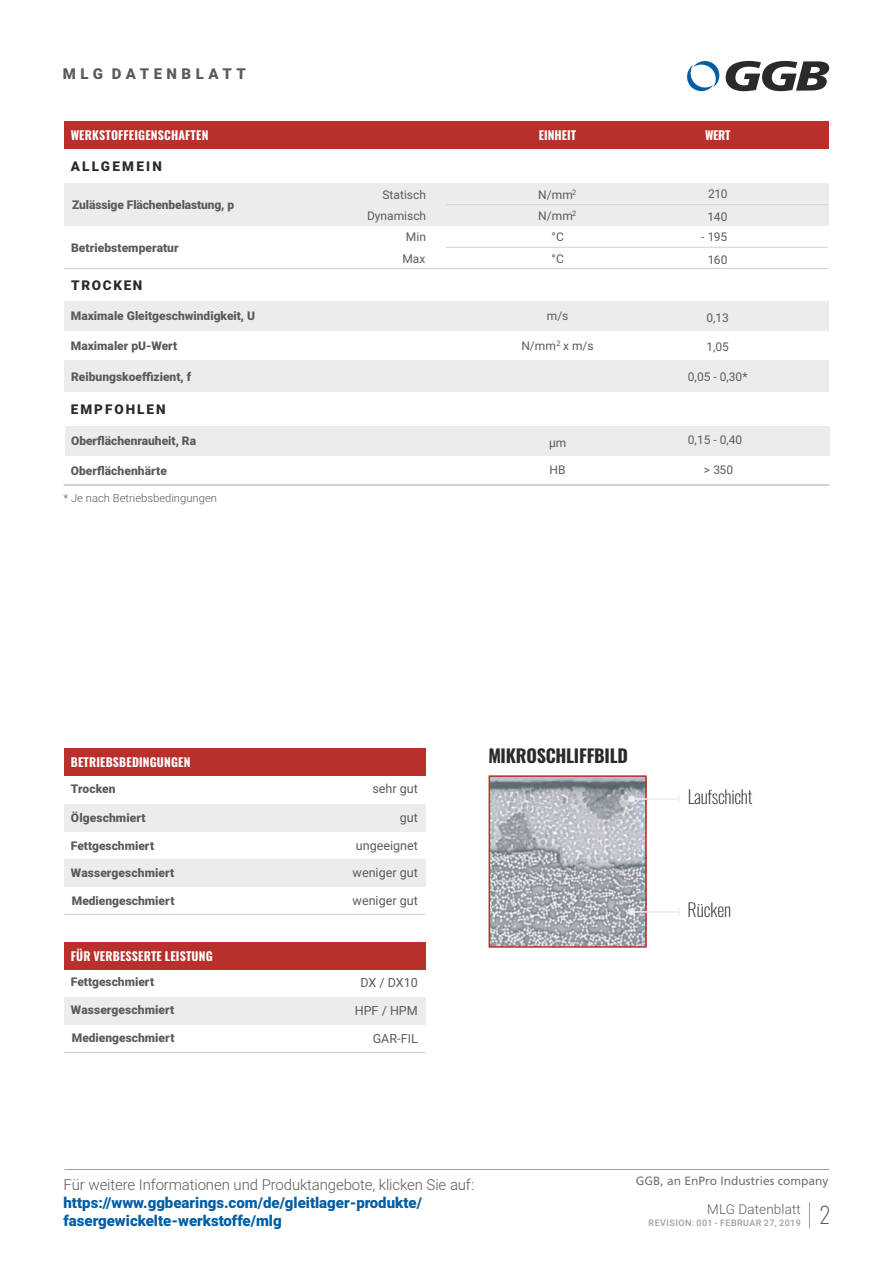
<style>
.page{position:relative;width:893px;height:1263px;background:#fff}
.page>*{position:absolute;margin:0;border:0;box-sizing:border-box;transform-origin:0 0}
.t1{font:200 22.5px "Oswald";color:#5b5b5b}
.t2{font:200 18px "Oswald";letter-spacing:-.015em;color:#2b2a29}
.t3{font:700 18px "Oswald";letter-spacing:-.015em;color:#2b2a29}
.t4{font:900 15px/18px "Roboto";color:#005da4}
.t5{font:300 15px "Roboto";letter-spacing:-.01em;color:#5b5b5b}
.t6{font:900 15px "Roboto";letter-spacing:.3em;color:#5b5b5b}
.t7{font:300 13.5px "Roboto";letter-spacing:.01em;color:#5b5b5b}
.t8{font:900 13.5px "Roboto";letter-spacing:.17em;color:#2b2a29}
.t9{font:900 13.5px "Roboto";letter-spacing:.15em;color:#2b2a29}
.t10{font:900 13.5px "Roboto";letter-spacing:.125em;color:#2b2a29}
.t11{font:12.6px/27.6px "Roboto";color:#5b5b5b}
.t12{font:900 12px "Roboto";color:#5b5b5b}
.t13{font:12px/21.8px "Roboto";color:#5b5b5b}
.t14{font:700 12px "Oswald";letter-spacing:.015em;color:#fefefe}
.t15{font:12px "Frutiger";color:#727271}
.t16{font:300 11.25px "Roboto";color:#5b5b5b}
.t17{font:500 9px "Roboto";letter-spacing:.05em;color:#9d9e9e}
.t18{font:7.5px "Roboto";color:#5b5b5b}
</style>
<div class="page">
<div style="left:65px;top:426px;width:764px;height:30px;background:#ebecec"></div>
<hr style="left:65px;top:1169px;width:764px;height:1px;background:#9d9e9e">
<svg style="left:687px;top:60px;width:142px;height:32px"></svg>
<div style="left:64px;top:121px;width:764px;height:28px;background:#b92f2c"></div>
<svg style="left:809px;top:1202px;width:1px;height:26px"></svg>
<div style="left:64px;top:859px;width:362px;height:28px;background:#ebecec"></div>
<div style="left:64px;top:804px;width:362px;height:27px;background:#ebecec"></div>
<div style="left:64px;top:360px;width:764px;height:32px;background:#ebecec"></div>
<div style="left:64px;top:301px;width:764px;height:30px;background:#ebecec"></div>
<div style="left:64px;top:183px;width:764px;height:43px;background:#ebecec"></div>
<div style="left:64px;top:748px;width:362px;height:28px;background:#b92f2c"></div>
<hr style="left:446px;top:204px;width:382px;height:1px;background:#cfd0d0">
<hr style="left:64px;top:484px;width:765px;height:2px;background:#cfd0d0">
<hr style="left:64px;top:914px;width:362px;height:1px;background:#cfd0d0">
<hr style="left:446px;top:247px;width:382px;height:1px;background:#cfd0d0">
<hr style="left:64px;top:268px;width:764px;height:1px;background:#cfd0d0">
<img style="left:492px;top:778px;width:152px;height:167px">
<div style="left:489px;top:775px;width:158px;height:173px;border:2px solid #b92f2c"></div>
<hr style="left:632px;top:911px;width:47px;height:2px;background:#ebecec">
<div style="left:628px;top:909px;width:7px;height:6px;background:#ebecec;border:1px solid #ebecec;border-radius:50%"></div>
<hr style="left:632px;top:798px;width:47px;height:2px;background:#ebecec">
<div style="left:628px;top:796px;width:7px;height:6px;background:#ebecec;border:1px solid #ebecec;border-radius:50%"></div>
<div style="left:64px;top:997px;width:362px;height:28px;background:#ebecec"></div>
<div style="left:64px;top:942px;width:362px;height:27px;background:#b92f2c"></div>
<hr style="left:64px;top:1052px;width:362px;height:1px;background:#cfd0d0">
<p class="t6" style="left:63px;top:68px;width:184px">MLG DATENBLATT</p>
<p class="t14" style="left:71px;top:127px;width:139px">WERKSTOFFEIGENSCHAFTEN</p>
<p class="t14" style="left:539px;top:127px;width:39px">EINHEIT</p>
<p class="t14" style="left:705px;top:127px;width:27px">WERT</p>
<p class="t8" style="left:71px;top:161px;width:93px">ALLGEMEIN</p>
<p class="t12" style="left:72px;top:200px;width:163px">Zulässige Flächenbelastung, p</p>
<p class="t12" style="left:71px;top:243px;width:109px">Betriebstemperatur</p>
<p class="t13" style="left:382px;top:185px;width:45px">Statisch</p>
<p class="t13" style="left:538px;top:185px;width:36px">N/mm</p>
<p class="t18" style="left:572px;top:190px;width:6px">2</p>
<p class="t13" style="left:367px;top:206px;width:61px">Dynamisch</p>
<p class="t13" style="left:538px;top:206px;width:36px">N/mm</p>
<p class="t18" style="left:572px;top:211px;width:6px">2</p>
<p class="t13" style="left:402px;top:227px;width:25px">Min<br>Max</p>
<p class="t13" style="left:551px;top:227px;width:14px">°C</p>
<p class="t13" style="left:551px;top:249px;width:14px">°C</p>
<p class="t10" style="left:71px;top:280px;width:73px">TROCKEN</p>
<p class="t12" style="left:71px;top:311px;width:186px">Maximale Gleitgeschwindigkeit, U</p>
<p class="t13" style="left:547px;top:306px;width:23px">m/s</p>
<p class="t12" style="left:71px;top:341px;width:108px">Maximaler pU-Wert</p>
<p class="t13" style="left:521px;top:336px;width:74px">N/mm<sup>2</sup> x m/s</p>
<p class="t12" style="left:71px;top:372px;width:121px">Reibungskoeffizient, f</p>
<p class="t9" style="left:71px;top:403px;width:96px">EMPFOHLEN</p>
<p class="t12" style="left:71px;top:436px;width:127px">Oberflächenrauheit, Ra</p>
<p class="t13" style="left:549px;top:433px;width:19px">μm</p>
<p class="t12" style="left:71px;top:466px;width:98px">Oberflächenhärte</p>
<p class="t13" style="left:549px;top:460px;width:18px">HB</p>
<p class="t16" style="left:64px;top:494px;width:155px">* Je nach Betriebsbedingungen</p>
<p class="t13" style="left:707px;top:184px;width:22px;line-height:22.8px">210<br>140</p>
<p class="t13" style="left:701px;top:226px;width:28px;line-height:23.4px;text-align:center">- 195<br>160</p>
<p class="t13" style="left:706px;top:308px;width:24px">0,13</p>
<p class="t13" style="left:706px;top:337px;width:24px">1,05</p>
<p class="t13" style="left:688px;top:367px;width:61px">0,05 - 0,30*</p>
<p class="t13" style="left:688px;top:430px;width:56px">0,15 - 0,40</p>
<p class="t13" style="left:704px;top:460px;width:31px">&gt; 350</p>
<p class="t14" style="left:71px;top:754px;width:121px">BETRIEBSBEDINGUNGEN</p>
<h2 class="t3" style="left:488px;top:744px;width:141px">MIKROSCHLIFFBILD</h2>
<p class="t12" style="left:71px;top:784px;width:47px">Trocken</p>
<p class="t12" style="left:71px;top:813px;width:76px">Ölgeschmiert</p>
<p class="t12" style="left:71px;top:841px;width:85px">Fettgeschmiert</p>
<p class="t12" style="left:71px;top:868px;width:105px">Wassergeschmiert</p>
<p class="t12" style="left:72px;top:896px;width:104px">Mediengeschmiert</p>
<p class="t11" style="left:372px;top:776px;width:47px">sehr gut</p>
<p class="t11" style="left:400px;top:805px;width:20px">gut</p>
<p class="t11" style="left:353px;top:833px;width:67px">ungeeignet weniger gut</p>
<p class="t11" style="left:353px;top:888px;width:67px">weniger gut</p>
<p class="t14" style="left:71px;top:947px;width:143px">FÜR VERBESSERTE LEISTUNG</p>
<p class="t12" style="left:71px;top:977px;width:85px">Fettgeschmiert</p>
<p class="t12" style="left:71px;top:1005px;width:105px">Wassergeschmiert</p>
<p class="t12" style="left:72px;top:1033px;width:104px">Mediengeschmiert</p>
<p class="t11" style="left:360px;top:970px;width:59px">DX / DX10</p>
<p class="t11" style="left:355px;top:998px;width:65px">HPF / HPM</p>
<p class="t11" style="left:373px;top:1026px;width:47px">GAR-FIL</p>
<h2 class="t2" style="left:688px;top:784px;width:66px">Laufschicht</h2>
<h2 class="t2" style="left:688px;top:897px;width:45px">Rücken</h2>
<p class="t5" style="left:64px;top:1179px;width:412px">Für weitere Informationen und Produktangebote, klicken Sie auf:</p>
<p class="t4" style="left:63px;top:1195px;width:360px">https://www.ggbearings.com/de/gleitlager-produkte/ fasergewickelte-werkstoffe/mlg</p>
<p class="t15" style="left:636px;top:1176px;width:194px">GGB, an EnPro Industries company</p>
<p class="t7" style="left:707px;top:1204px;width:95px">MLG Datenblatt</p>
<p class="t17" style="left:649px;top:1219px;width:154px">REVISION: 001 - FEBRUAR 27, 2019</p>
<h1 class="t1" style="left:820px;top:1200px;width:13px">2</h1>
</div>
